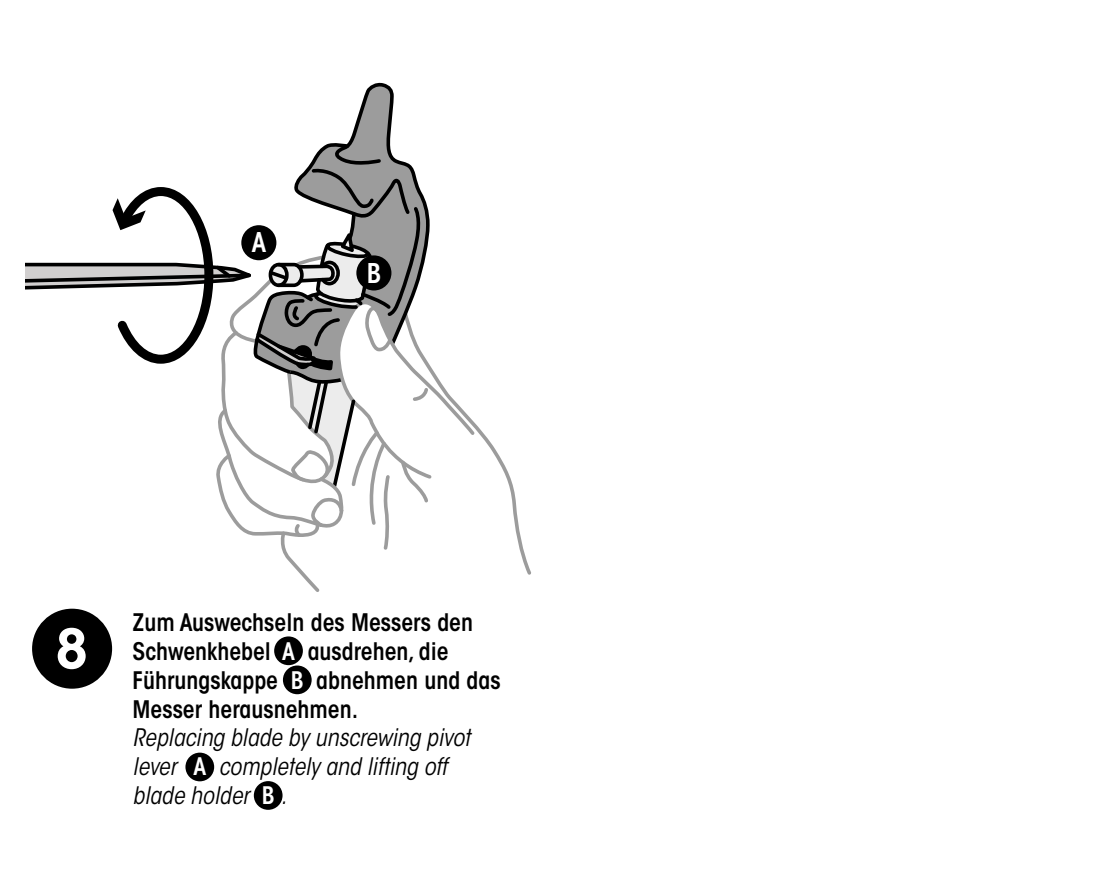
<style>
.page{position:relative;width:1106px;height:893px;background:#fff}
.page>*{position:absolute;margin:0;border:0;box-sizing:border-box;transform-origin:0 0}
.t1{font:600 54px "ITC Avant Garde Std";color:#fff}
.t2{font:600 condensed 27px "ITC Avant Garde Std";color:#fff}
.t3{font:600 condensed 24px/28.8px "ITC Avant Garde Std";color:#000}
.s1{color:#fff}
.s2{font-weight:400;font-style:italic}
</style>
<div class="page">
<div style="left:274px;top:636px;width:29px;height:29px;background:#000;border-radius:50%"></div>
<div style="left:283px;top:665px;width:29px;height:29px;background:#000;border-radius:50%"></div>
<div style="left:185px;top:753px;width:29px;height:28px;background:#000;border-radius:50%"></div>
<div style="left:254px;top:781px;width:28px;height:29px;background:#000;border-radius:50%"></div>
<div style="left:32px;top:609px;width:80px;height:80px;background:#000;border-radius:50%"></div>
<svg style="left:26px;top:82px;width:505px;height:510px"></svg>
<div style="left:356px;top:255px;width:35px;height:35px;background:#000;border-radius:50%"></div>
<p class="t2" style="left:252px;top:226px;width:16px">A</p>
<p class="t2" style="left:367px;top:256px;width:16px">B</p>
<p class="t1" style="left:55px;top:615px;width:34px">8</p>
<p class="t3" style="left:133px;top:608px;width:369px">Zum Auswechseln des Messers den<br>Schwenkhebel <span class="s1">A</span> ausdrehen, die<br>Führungskappe <span class="s1">B</span> abnehmen und das<br>Messer herausnehmen.<br><span class="s2">Replacing blade by unscrewing pivot lever</span> <span class="s1">A</span> <span class="s2">completely and lifting off blade holder</span> <span class="s1">B</span> <span class="s2">.</span></p>
</div>
